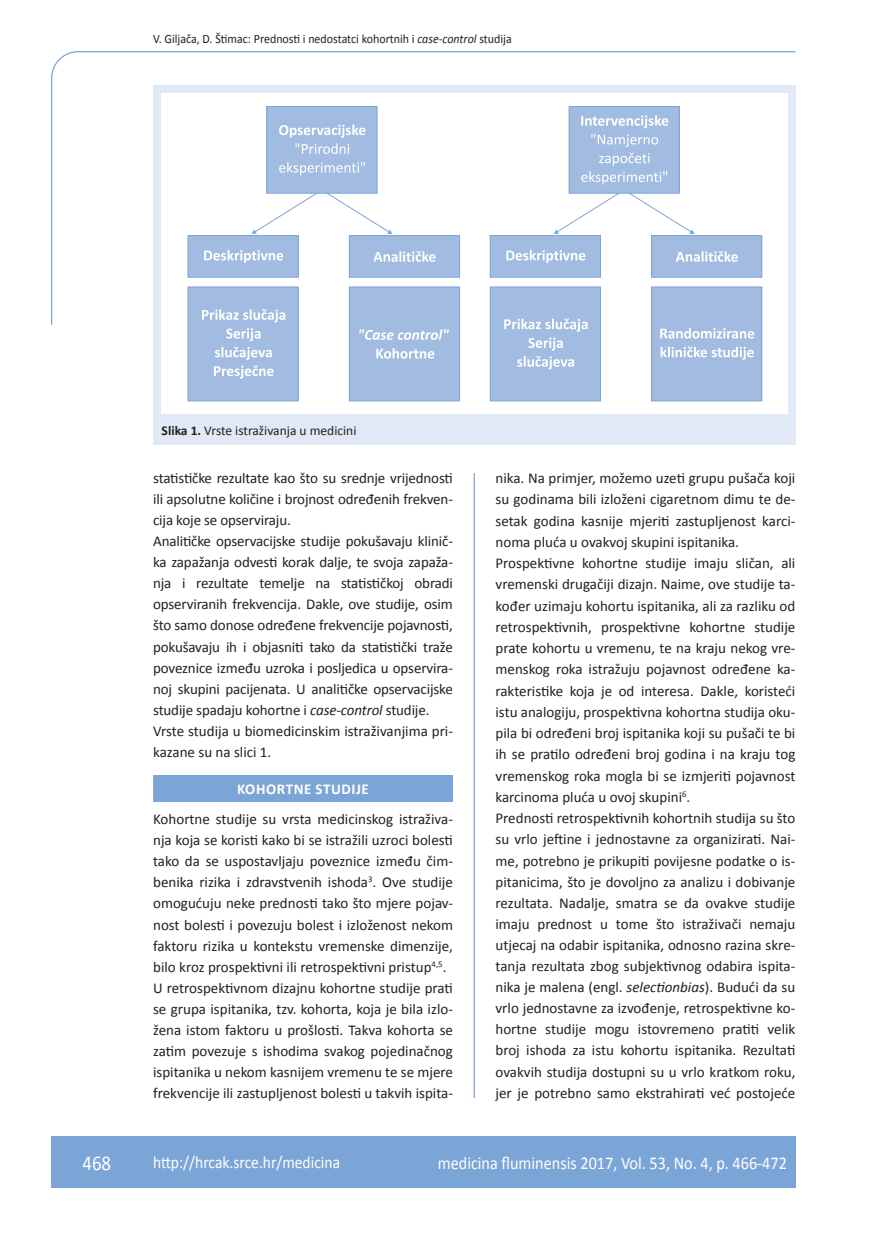
<style>
.page{position:relative;width:872px;height:1234px;background:#fff}
.page>*{position:absolute;margin:0;border:0;box-sizing:border-box;transform-origin:0 0}
.t1{font:21px "Calibri";color:#fff;scale:.9 1}
.t2{font:18px "Calibri";color:#fff;scale:.9 1}
.t3{font:17.25px "Calibri";color:#fff;scale:.9 1}
.t4{font:15px/21.1px "Calibri";color:#231f20}
.t5{font:700 15px "Calibri";letter-spacing:.04em;color:#fff}
.t6{font:13.5px "Calibri";color:#231f20}
.t7{font:12.75px "Calibri";color:#231f20;scale:.94 1}
.s1{font-style:italic}
.s2{font-weight:700}
</style>
<div class="page">
<svg style="left:51px;top:51px;width:745px;height:275px"></svg>
<hr style="left:473px;top:473px;width:2px;height:624px;background:#7ca5d7">
<div style="left:51px;top:1135px;width:744px;height:51px;background:#7ca5d7"></div>
<div style="left:153px;top:774px;width:300px;height:27px;background:#7ca5d7"></div>
<div style="left:153px;top:85px;width:642px;height:359px;background:#e1e9f6"></div>
<div style="left:162px;top:94px;width:626px;height:320px;background:#fff"></div>
<svg style="left:251px;top:189px;width:141px;height:45px"></svg>
<div style="left:267px;top:106px;width:110px;height:87px;background:#a2bce1"></div>
<div style="left:266px;top:106px;width:111px;height:88px;border:1px solid #7ca5d7"></div>
<div style="left:188px;top:235px;width:110px;height:42px;background:#a2bce1"></div>
<div style="left:187px;top:235px;width:112px;height:43px;border:1px solid #7ca5d7"></div>
<div style="left:490px;top:235px;width:110px;height:42px;background:#a2bce1"></div>
<div style="left:490px;top:235px;width:111px;height:43px;border:1px solid #7ca5d7"></div>
<div style="left:349px;top:235px;width:110px;height:42px;background:#a2bce1"></div>
<div style="left:349px;top:235px;width:111px;height:43px;border:1px solid #7ca5d7"></div>
<div style="left:651px;top:235px;width:111px;height:42px;background:#a2bce1"></div>
<div style="left:651px;top:235px;width:111px;height:43px;border:1px solid #7ca5d7"></div>
<div style="left:188px;top:287px;width:110px;height:114px;background:#a2bce1"></div>
<div style="left:187px;top:286px;width:112px;height:115px;border:1px solid #7ca5d7"></div>
<div style="left:490px;top:287px;width:110px;height:114px;background:#a2bce1"></div>
<div style="left:490px;top:286px;width:111px;height:115px;border:1px solid #7ca5d7"></div>
<div style="left:349px;top:287px;width:110px;height:114px;background:#a2bce1"></div>
<div style="left:349px;top:286px;width:111px;height:115px;border:1px solid #7ca5d7"></div>
<div style="left:651px;top:287px;width:111px;height:114px;background:#a2bce1"></div>
<div style="left:651px;top:286px;width:111px;height:115px;border:1px solid #7ca5d7"></div>
<div style="left:569px;top:106px;width:110px;height:87px;background:#a2bce1"></div>
<div style="left:568px;top:106px;width:112px;height:88px;border:1px solid #7ca5d7"></div>
<svg style="left:279px;top:124px;width:86px;height:30px"></svg>
<svg style="left:279px;top:162px;width:86px;height:13px"></svg>
<svg style="left:581px;top:115px;width:87px;height:13px"></svg>
<svg style="left:554px;top:134px;width:140px;height:100px"></svg>
<svg style="left:204px;top:250px;width:79px;height:13px"></svg>
<svg style="left:202px;top:309px;width:83px;height:13px"></svg>
<svg style="left:214px;top:328px;width:60px;height:50px"></svg>
<svg style="left:359px;top:329px;width:90px;height:11px"></svg>
<svg style="left:376px;top:348px;width:58px;height:10px"></svg>
<svg style="left:504px;top:318px;width:83px;height:32px"></svg>
<svg style="left:517px;top:356px;width:57px;height:13px"></svg>
<svg style="left:660px;top:328px;width:94px;height:10px"></svg>
<svg style="left:660px;top:346px;width:93px;height:14px"></svg>
<svg style="left:373px;top:251px;width:62px;height:11px"></svg>
<svg style="left:676px;top:251px;width:62px;height:11px"></svg>
<svg style="left:506px;top:250px;width:79px;height:13px"></svg>
<p class="t7" style="left:153px;top:30px;width:383px">V. Giljača, D. Štimac: Prednosti i nedostatci kohortnih i <span class="s1">case-control</span> studija</p>
<p class="t6" style="left:162px;top:421px;width:196px"><span class="s2">Slika 1.</span> Vrste istraživanja u medicini</p>
<p class="t4" style="left:153px;top:467px;width:301px">statističke rezultate kao što su srednje vrijednosti ili apsolutne količine i brojnost određenih frekven&shy;cija koje se opserviraju.<br>Analitičke opservacijske studije pokušavaju klinič&shy;ka zapažanja odvesti korak dalje, te svoja zapaža&shy;nja i rezultate temelje na statističkoj obradi opserviranih frekvencija. Dakle, ove studije, osim što samo donose određene frekvencije pojavnosti, pokušavaju ih i objasniti tako da statistički traže poveznice između uzroka i posljedica u opservira&shy;noj skupini pacijenata. U analitičke opservacijske studije spadaju kohortne i <span class="s1">case-control</span> studije.<br>Vrste studija u biomedicinskim istraživanjima pri&shy;kazane su na slici 1.</p>
<p class="t5" style="left:237px;top:779px;width:133px">KOHORTNE STUDIJE</p>
<p class="t4" style="left:153px;top:808px;width:301px">Kohortne studije su vrsta medicinskog istraživa&shy;nja koja se koristi kako bi se istražili uzroci bolesti tako da se uspostavljaju poveznice između čim&shy;benika rizika i zdravstvenih ishoda<sup>3</sup>. Ove studije omogućuju neke prednosti tako što mjere pojav&shy;nost bolesti i povezuju bolest i izloženost nekom faktoru rizika u kontekstu vremenske dimenzije, bilo kroz prospektivni ili retrospektivni pristup<sup>4,5</sup>.<br>U retrospektivnom dizajnu kohortne studije prati se grupa ispitanika, tzv. kohorta, koja je bila izlo&shy;žena istom faktoru u prošlosti. Takva kohorta se zatim povezuje s ishodima svakog pojedinačnog ispitanika u nekom kasnijem vremenu te se mjere frekvencije ili zastupljenost bolesti u takvih ispita-</p>
<p class="t4" style="left:495px;top:467px;width:301px">nika. Na primjer, možemo uzeti grupu pušača koji su godinama bili izloženi cigaretnom dimu te de&shy;setak godina kasnije mjeriti zastupljenost karci&shy;noma pluća u ovakvoj skupini ispitanika.<br>Prospektivne kohortne studije imaju sličan, ali vremenski drugačiji dizajn. Naime, ove studije ta&shy;kođer uzimaju kohortu ispitanika, ali za razliku od retrospektivnih, prospektivne kohortne studije prate kohortu u vremenu, te na kraju nekog vre&shy;menskog roka istražuju pojavnost određene ka&shy;rakteristike koja je od interesa. Dakle, koristeći istu analogiju, prospektivna kohortna studija oku&shy;pila bi određeni broj ispitanika koji su pušači te bi ih se pratilo određeni broj godina i na kraju tog vremenskog roka mogla bi se izmjeriti pojavnost karcinoma pluća u ovoj skupini<sup>6</sup>.<br>Prednosti retrospektivnih kohortnih studija su što su vrlo jeftine i jednostavne za organizirati. Nai&shy;me, potrebno je prikupiti povijesne podatke o is&shy;pitanicima, što je dovoljno za analizu i dobivanje rezultata. Nadalje, smatra se da ovakve studije imaju prednost u tome što istraživači nemaju utjecaj na odabir ispitanika, odnosno razina skre&shy;tanja rezultata zbog subjektivnog odabira ispita&shy;nika je malena (engl. <span class="s1">selectionbias</span>). Budući da su vrlo jednostavne za izvođenje, retrospektivne ko&shy;hortne studije mogu istovremeno pratiti velik broj ishoda za istu kohortu ispitanika. Rezultati ovakvih studija dostupni su u vrlo kratkom roku, jer je potrebno samo ekstrahirati već postojeće</p>
<h1 class="t1" style="left:82px;top:1149px;width:33px">468</h1>
<p class="t3" style="left:153px;top:1150px;width:209px">http://hrcak.srce.hr/medicina</p>
<p class="t2" style="left:438px;top:1151px;width:389px">medicina fluminensis 2017, Vol. 53, No. 4, p. 466-472</p>
</div>
